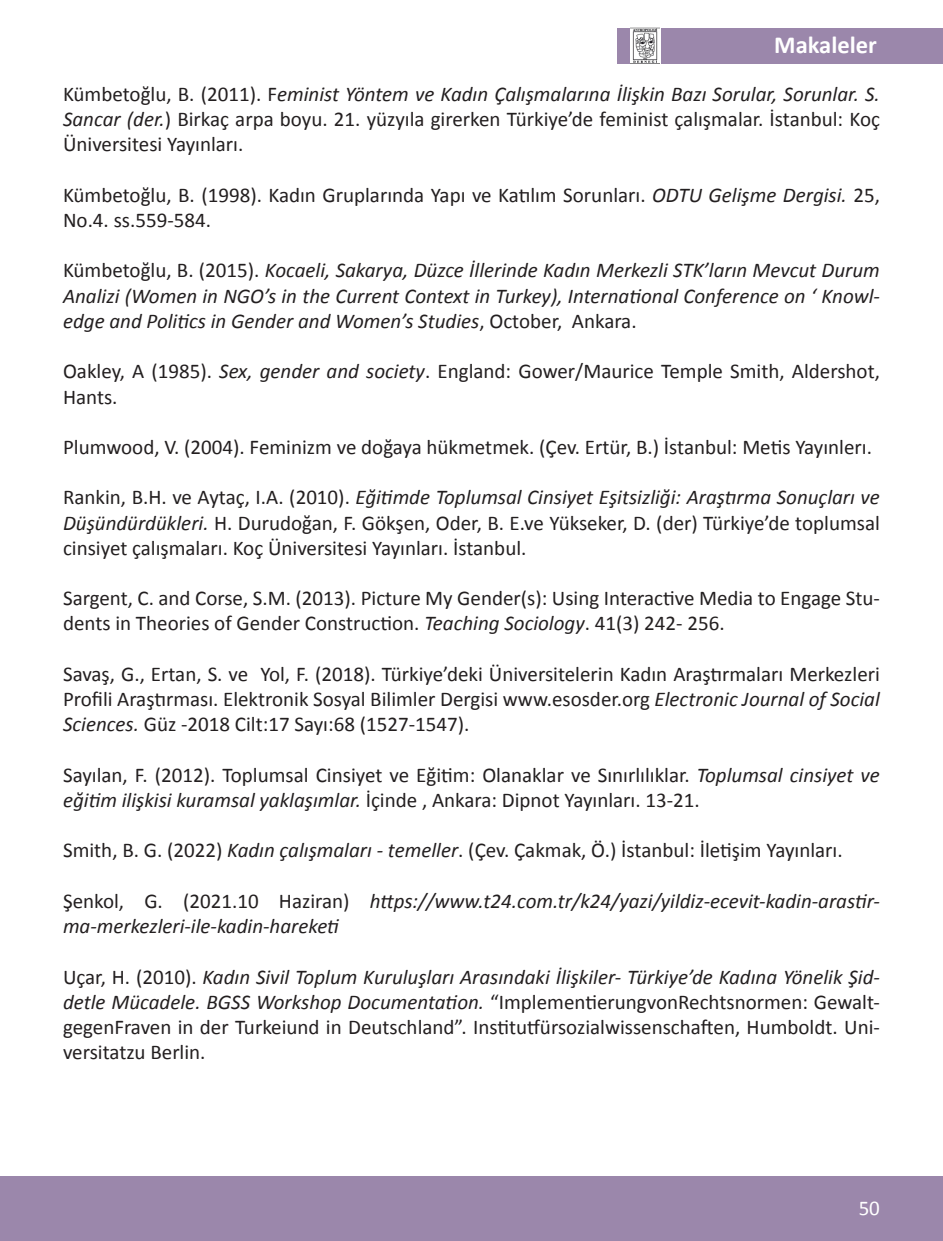
<style>
.page{position:relative;width:943px;height:1241px;background:#fff}
.page>*{position:absolute;margin:0;border:0;box-sizing:border-box;transform-origin:0 0}
.t1{font:700 24.5px "Calibri";color:#fff}
.t2{font:21px/25.2px "Calibri";color:#231f20;text-align:justify}
.t3{font:italic 21px/25.2px "Calibri";color:#231f20;text-align:justify}
.t4{font:21px "Calibri";color:#fff}
.s1{font-style:italic}
.s2{font-style:normal}
</style>
<div class="page">
<div style="left:0;top:1176px;width:943px;height:64px;background:#9b87ab"></div>
<div style="left:616px;top:28px;width:326px;height:35px;background:#9b87ab"></div>
<div style="left:630px;top:28px;width:30px;height:36px;background:#fff"></div>
<img style="left:631px;top:28px;width:28px;height:36px">
<p class="t1" style="left:774px;top:27px;width:104px">Makaleler</p>
<p class="t2" style="left:63px;top:81px;width:818px">Kümbetoğlu, B. (2011). F<span class="s1">eminist Yöntem ve Kadın Çalışmalarına İlişkin Bazı Sorular, Sorunlar. S.<br>Sancar (der.</span>) Birkaç arpa boyu. 21. yüzyıla girerken Türkiye’de feminist çalışmalar. İstanbul: Koç Üniversitesi Yayınları.</p>
<p class="t2" style="left:63px;top:182px;width:818px">Kümbetoğlu, B. (1998). Kadın Gruplarında Yapı ve Katılım Sorunları. <span class="s1">ODTU Gelişme Dergisi.</span> 25,<br>No.4. ss.559-584.</p>
<p class="t3" style="left:63px;top:257px;width:818px"><span class="s2">Kümbetoğlu, B. (2015).</span> Kocaeli, Sakarya, Düzce İllerinde Kadın Merkezli STK’ların Mevcut Durum Analizi (Women in NGO’s in the Current Context in Turkey), International Conference on ‘ Knowl&shy;edge and Politics in Gender and Women’s Studies<span class="s2">, October, Ankara.</span></p>
<p class="t2" style="left:63px;top:358px;width:818px">Oakley, A (1985). <span class="s1">Sex, gender and society</span>. England: Gower/Maurice Temple Smith, Aldershot,<br>Hants.</p>
<p class="t2" style="left:63px;top:434px;width:810px">Plumwood, V. (2004). Feminizm ve doğaya hükmetmek. (Çev. Ertür, B.) İstanbul: Metis Yayınlerı.</p>
<p class="t2" style="left:63px;top:484px;width:818px">Rankin, B.H. ve Aytaç, I.A. (2010). <span class="s1">Eğitimde Toplumsal Cinsiyet Eşitsizliği: Araştırma Sonuçları ve Düşündürdükleri.</span> H. Durudoğan, F. Gökşen, Oder, B. E.ve Yükseker, D. (der) Türkiye’de toplumsal cinsiyet çalışmaları. Koç Üniversitesi Yayınları. İstanbul.</p>
<p class="t2" style="left:63px;top:585px;width:818px">Sargent, C. and Corse, S.M. (2013). Picture My Gender(s): Using Interactive Media to Engage Stu&shy;dents in Theories of Gender Construction. <span class="s1">Teaching Sociology</span>. 41(3) 242- 256.</p>
<p class="t2" style="left:63px;top:660px;width:818px">Savaş, G., Ertan, S. ve Yol, F. (2018). Türkiye’deki Üniversitelerin Kadın Araştırmaları Merkezleri Profili Araştırması. Elektronik Sosyal Bilimler Dergisi www.esosder.org <span class="s1">Electronic Journal of Social Sciences.</span> Güz -2018 Cilt:17 Sayı:68 (1527-1547).</p>
<p class="t2" style="left:63px;top:761px;width:818px">Sayılan, F. (2012). Toplumsal Cinsiyet ve Eğitim: Olanaklar ve Sınırlılıklar. <span class="s1">Toplumsal cinsiyet ve eğitim ilişkisi kuramsal yaklaşımlar.</span> İçinde , Ankara: Dipnot Yayınları. 13-21.</p>
<p class="t2" style="left:63px;top:837px;width:781px">Smith, B. G. (2022) <span class="s1">Kadın çalışmaları - temeller</span>. (Çev. Çakmak, Ö.) İstanbul: İletişim Yayınları.</p>
<p class="t3" style="left:63px;top:887px;width:818px"><span class="s2">Şenkol, G. (2021.10 Haziran)</span> https://www.t24.com.tr/k24/yazi/yildiz-ecevit-kadin-arastir&shy;ma-merkezleri-ile-kadin-hareketi</p>
<p class="t2" style="left:63px;top:963px;width:818px">Uçar, H. (2010). <span class="s1">Kadın Sivil Toplum Kuruluşları Arasındaki İlişkiler- Türkiye’de Kadına Yönelik Şid&shy;detle Mücadele. BGSS Workshop Documentation.</span> “ImplementierungvonRechtsnormen: Gewalt&shy;gegenFraven in der Turkeiund in Deutschland”. Institutfürsozialwissenschaften, Humboldt. Uni&shy;versitatzu Berlin.</p>
<p class="t4" style="left:858px;top:1192px;width:23px">50</p>
</div>
